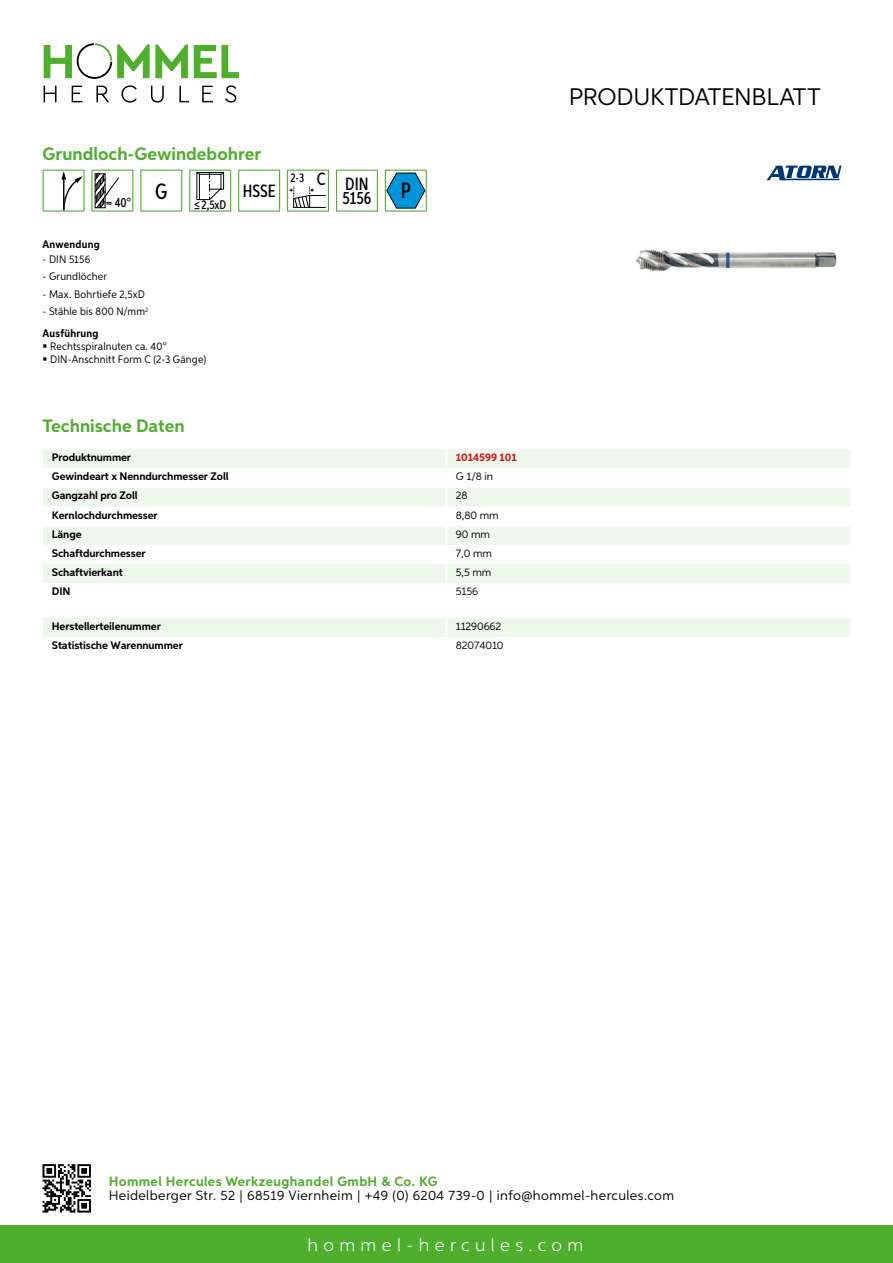
<style>
.page{position:relative;width:893px;height:1263px;background:#fff}
.page>*{position:absolute;margin:0;border:0;box-sizing:border-box;transform-origin:0 0}
.t1{font:24px "Aspira";letter-spacing:-.01em;color:#000}
.t2{font:500 22.2px "Aspira XX Nar";color:#000}
.t3{font:700 18px "Aspira";color:#50ae2f}
.t4{font:300 18px "Aspira";letter-spacing:.3em;color:#fff}
.t5{font:500 17.85px/14.9px "Aspira XX Nar";color:#000;text-align:right}
.t6{font:13.5px "Aspira";letter-spacing:.03em;color:#000}
.t7{font:700 13.5px "Aspira";letter-spacing:.03em;color:#50ae2f}
.t8{font:500 13.35px "Aspira XX Nar";color:#000}
.t9{font:500 12.6px "Aspira XX Nar";color:#000}
.t10{font:700 10.95px "Aspira";letter-spacing:-.01em;color:#000}
.t11{font:10.95px/22.2px "Aspira Nar";letter-spacing:.015em;color:#000}
.t12{font:10.95px "Aspira";letter-spacing:-.01em;color:#000}
.t13{font:700 10.95px "Aspira";letter-spacing:-.01em;color:#cd1013}
.t14{font:700 10.95px "Aspira Nar";letter-spacing:.02em;color:#000}
.s1{font-weight:700}
</style>
<div class="page">
<div style="left:0;top:1226px;width:893px;height:37px;background:#50ae2f"></div>
<svg style="left:43px;top:1164px;width:48px;height:48px"></svg>
<svg style="left:194px;top:45px;width:45px;height:33px"></svg>
<svg style="left:44px;top:43px;width:144px;height:36px"></svg>
<svg style="left:44px;top:86px;width:13px;height:16px"></svg>
<svg style="left:72px;top:86px;width:10px;height:16px"></svg>
<svg style="left:96px;top:86px;width:13px;height:16px"></svg>
<svg style="left:121px;top:85px;width:16px;height:18px"></svg>
<svg style="left:151px;top:86px;width:13px;height:17px"></svg>
<svg style="left:179px;top:86px;width:10px;height:16px"></svg>
<svg style="left:202px;top:86px;width:11px;height:16px"></svg>
<svg style="left:225px;top:85px;width:11px;height:18px"></svg>
<div style="left:43px;top:449px;width:807px;height:19px;background:#eef7eb"></div>
<svg style="left:43px;top:488px;width:807px;height:95px;fill:#eef7eb"></svg>
<hr style="left:445px;top:449px;width:3px;height:19px;background:#fff">
<hr style="left:445px;top:487px;width:3px;height:20px;background:#fff">
<hr style="left:445px;top:507px;width:3px;height:19px;background:#fff">
<hr style="left:445px;top:526px;width:3px;height:19px;background:#fff">
<hr style="left:445px;top:545px;width:3px;height:19px;background:#fff">
<hr style="left:445px;top:564px;width:3px;height:19px;background:#fff">
<div style="left:43px;top:618px;width:807px;height:19px;background:#eef7eb"></div>
<svg style="left:43px;top:170px;width:42px;height:42px"></svg>
<svg style="left:91px;top:170px;width:42px;height:42px"></svg>
<svg style="left:140px;top:170px;width:42px;height:42px"></svg>
<svg style="left:189px;top:170px;width:42px;height:42px"></svg>
<svg style="left:238px;top:170px;width:42px;height:42px"></svg>
<svg style="left:287px;top:170px;width:42px;height:42px"></svg>
<svg style="left:336px;top:170px;width:42px;height:42px"></svg>
<svg style="left:385px;top:170px;width:42px;height:42px"></svg>
<img style="left:635px;top:249px;width:202px;height:22px">
<svg style="left:766px;top:166px;width:76px;height:14px"></svg>
<h3 class="t3" style="left:43px;top:142px;width:220px">Grundloch-Gewindebohrer</h3>
<p class="t8" style="left:115px;top:195px;width:54px">40° <sup>G</sup></p>
<p class="t9" style="left:194px;top:197px;width:34px">≤2,5xD</p>
<p class="t14" style="left:43px;top:237px;width:59px">Anwendung</p>
<p class="t11" style="left:43px;top:248px;width:49px">- DIN 5156</p>
<p class="t11" style="left:43px;top:265px;width:66px">- Grundlöcher</p>
<p class="t11" style="left:43px;top:283px;width:104px">- Max. Bohrtiefe 2,5xD</p>
<p class="t11" style="left:43px;top:300px;width:107px">- Stähle bis 800 N/mm<sup>2<br></sup><span class="s1">Ausführung</span></p>
<p class="t11" style="left:50px;top:340px;width:157px;line-height:12.8px">Rechtsspiralnuten ca. 40°<br>DIN-Anschnitt Form C (2-3 Gänge)</p>
<h3 class="t5" style="left:243px;top:183px;width:34px">HSSE</h3>
<h3 class="t5" style="left:290px;top:176px;width:82px"><sup>2-3</sup> C DIN<br>5156</h3>
<h2 class="t2" style="left:401px;top:177px;width:12px">P</h2>
<h3 class="t3" style="left:43px;top:415px;width:144px">Technische Daten</h3>
<p class="t10" style="left:52px;top:451px;width:81px">Produktnummer</p>
<p class="t13" style="left:456px;top:451px;width:62px">1014599 101</p>
<p class="t10" style="left:52px;top:470px;width:178px">Gewindeart x Nenndurchmesser Zoll</p>
<p class="t12" style="left:456px;top:470px;width:39px">G 1/8 in</p>
<p class="t10" style="left:52px;top:489px;width:87px">Gangzahl pro Zoll</p>
<p class="t12" style="left:456px;top:489px;width:13px">28</p>
<p class="t10" style="left:52px;top:508px;width:107px">Kernlochdurchmesser</p>
<p class="t12" style="left:456px;top:508px;width:44px">8,80 mm</p>
<p class="t10" style="left:52px;top:527px;width:31px">Länge</p>
<p class="t12" style="left:456px;top:527px;width:36px">90 mm</p>
<p class="t10" style="left:52px;top:546px;width:95px">Schaftdurchmesser</p>
<p class="t12" style="left:456px;top:546px;width:38px">7,0 mm</p>
<p class="t10" style="left:52px;top:565px;width:72px">Schaftvierkant</p>
<p class="t12" style="left:456px;top:565px;width:37px">5,5 mm</p>
<p class="t10" style="left:52px;top:585px;width:20px">DIN</p>
<p class="t12" style="left:456px;top:585px;width:24px">5156</p>
<p class="t10" style="left:52px;top:619px;width:111px">Herstellerteilenummer</p>
<p class="t12" style="left:456px;top:619px;width:47px">11290662</p>
<p class="t10" style="left:52px;top:638px;width:132px">Statistische Warennummer</p>
<p class="t12" style="left:456px;top:638px;width:49px">82074010</p>
<h1 class="t1" style="left:569px;top:82px;width:253px">Produktdatenblatt</h1>
<p class="t7" style="left:109px;top:1172px;width:330px">Hommel Hercules Werkzeughandel GmbH &amp; Co. KG</p>
<p class="t6" style="left:109px;top:1187px;width:567px">Heidelberger Str. 52 | 68519 Viernheim | +49 (0) 6204 739-0 | info@hommel-hercules.com</p>
<h3 class="t4" style="left:307px;top:1234px;width:277px">hommel-hercules.com</h3>
</div>
